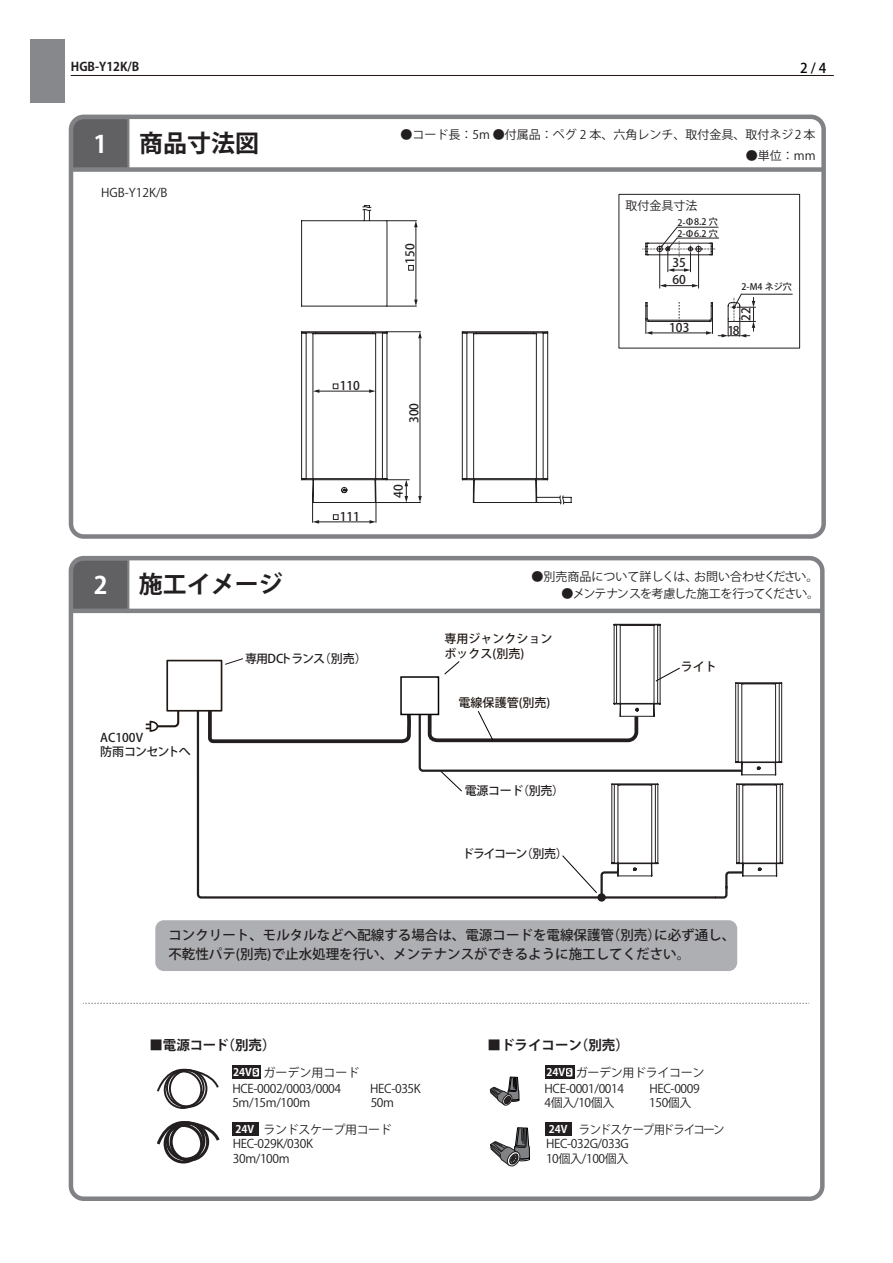
<style>
.page{position:relative;width:893px;height:1263px;background:#fff}
.page>*{position:absolute;margin:0;border:0;box-sizing:border-box;transform-origin:0 0}
.t1{font:700 24px "Koz Go Pro";color:#231f20}
.t2{font:700 24px "Koz Go Pro";color:#fff}
.t3{font:500 13.5px/19.5px "Koz Go Pro";color:#231f20}
.t4{font:700 13.5px "Koz Go Pro";color:#231f20}
.t5{font:500 13.5px "Koz Go Pro";color:#070304}
.t6{font:12px/14.4px "Koz Go Pro";letter-spacing:-.03em;color:#231f20}
.t7{font:12px "Koz Go Pro";color:#231f20}
.t8{font:500 12px/14.2px "Koz Go Pro";letter-spacing:-.015em;color:#231f20}
.t9{font:500 12px/15px "Koz Go Pro";color:#211814}
.t10{font:12px "Koz Go Pro";letter-spacing:-.08em;color:#231f20}
.t11{font:12px "Koz Go Pro";letter-spacing:-.11em;color:#231f20;scale:.95 1}
.t12{font:500 12px "Koz Go Pro";letter-spacing:-.08em;color:#231f20}
.t13{font:500 12px "Koz Go Pro";letter-spacing:-.1em;color:#231f20}
.t14{font:700 12px "Koz Go Pro";color:#231f20}
.t15{font:700 10.5px "Koz Go Pro";color:#fff}
.t16{font:700 10.5px "Koz Go Pro";color:#231f20}
.t17{font:500 9px "Koz Go Pro";color:#231f20}
</style>
<div class="page">
<div style="left:30px;top:39px;width:34px;height:64px;background:#86888b"></div>
<hr style="left:71px;top:75px;width:763px;height:1px;background:#211814">
<div style="left:74px;top:120px;width:56px;height:47px;background:#616164"></div>
<div style="left:69px;top:115px;width:757px;height:424px;border:4px solid #808285;border-radius:13px"></div>
<div style="left:71px;top:167px;width:752px;height:5px;background:#808285"></div>
<div style="left:155px;top:920px;width:582px;height:51px;background:#aeafb3;border-radius:9px"></div>
<svg style="left:74px;top:561px;width:56px;height:48px;background:#646467"></svg>
<div style="left:69px;top:556px;width:756px;height:645px;border:4px solid #808285;border-radius:13px"></div>
<hr style="left:73px;top:609px;width:748px;height:4px;background:#808285">
<svg style="left:146px;top:712px;width:34px;height:20px"></svg>
<div style="left:166px;top:660px;width:56px;height:52px;border:2px solid #211814"></div>
<div style="left:597px;top:893px;width:9px;height:9px;border:2px solid #231f20;border-radius:50%"></div>
<hr style="left:463px;top:478px;width:84px;height:1px;background:#231f20">
<hr style="left:463px;top:479px;width:84px;height:1px;background:#231f20">
<svg style="left:473px;top:480px;width:2px;height:23px"></svg>
<hr style="left:474px;top:502px;width:62px;height:1px;background:#231f20">
<hr style="left:536px;top:334px;width:1px;height:145px;background:#231f20">
<hr style="left:473px;top:334px;width:1px;height:145px;background:#231f20">
<hr style="left:462px;top:333px;width:86px;height:1px;background:#231f20">
<hr style="left:462px;top:331px;width:86px;height:1px;background:#231f20">
<hr style="left:547px;top:333px;width:1px;height:146px;background:#231f20">
<hr style="left:543px;top:333px;width:1px;height:146px;background:#231f20">
<hr style="left:462px;top:333px;width:1px;height:146px;background:#231f20">
<hr style="left:467px;top:333px;width:1px;height:146px;background:#231f20">
<hr style="left:387px;top:221px;width:1px;height:85px;background:#231f20">
<hr style="left:302px;top:306px;width:85px;height:1px;background:#231f20">
<hr style="left:301px;top:221px;width:1px;height:85px;background:#231f20">
<hr style="left:302px;top:220px;width:85px;height:1px;background:#231f20">
<svg style="left:535px;top:478px;width:37px;height:27px"></svg>
<svg style="left:362px;top:205px;width:10px;height:16px"></svg>
<hr style="left:741px;top:294px;width:51px;height:1px;background:#231f20">
<hr style="left:677px;top:227px;width:41px;height:1px;background:#231f20">
<hr style="left:677px;top:238px;width:42px;height:1px;background:#231f20">
<svg style="left:660px;top:284px;width:38px;height:3px"></svg>
<hr style="left:698px;top:254px;width:1px;height:34px;background:#231f20">
<hr style="left:659px;top:254px;width:1px;height:34px;background:#231f20">
<svg style="left:642px;top:227px;width:74px;height:45px"></svg>
<hr style="left:420px;top:337px;width:1px;height:160px;background:#231f20">
<svg style="left:418px;top:496px;width:4px;height:6px"></svg>
<svg style="left:418px;top:332px;width:4px;height:6px"></svg>
<hr style="left:388px;top:331px;width:33px;height:1px;background:#231f20">
<hr style="left:376px;top:502px;width:45px;height:1px;background:#231f20">
<hr style="left:416px;top:226px;width:1px;height:75px;background:#231f20">
<svg style="left:388px;top:220px;width:30px;height:7px"></svg>
<svg style="left:388px;top:300px;width:30px;height:7px"></svg>
<svg style="left:301px;top:331px;width:108px;height:193px"></svg>
<svg style="left:408px;top:265px;width:6px;height:6px"></svg>
<div style="left:618px;top:194px;width:182px;height:154px;border:1px solid #231f20"></div>
<svg style="left:645px;top:294px;width:110px;height:43px"></svg>
<svg style="left:206px;top:624px;width:577px;height:276px"></svg>
<svg style="left:83px;top:1003px;width:726px;height:1px"></svg>
<svg style="left:490px;top:1076px;width:30px;height:30px"></svg>
<svg style="left:490px;top:1127px;width:40px;height:40px"></svg>
<div style="left:232px;top:1065px;width:29px;height:14px;background:#231f20"></div>
<div style="left:232px;top:1122px;width:26px;height:14px;background:#231f20"></div>
<div style="left:545px;top:1065px;width:30px;height:14px;background:#231f20"></div>
<div style="left:545px;top:1122px;width:26px;height:14px;background:#231f20"></div>
<div style="left:166px;top:1069px;width:39px;height:38px;border:2px solid #231f20;border-radius:50%"></div>
<div style="left:164px;top:1070px;width:38px;height:39px;border:2px solid #231f20;border-radius:50%"></div>
<div style="left:169px;top:1069px;width:38px;height:39px;border:2px solid #231f20;border-radius:50%"></div>
<svg style="left:157px;top:1068px;width:62px;height:26px"></svg>
<div style="left:166px;top:1121px;width:39px;height:39px;border:3px solid #231f20;border-radius:50%"></div>
<div style="left:164px;top:1124px;width:39px;height:39px;border:3px solid #231f20;border-radius:50%"></div>
<div style="left:170px;top:1122px;width:39px;height:39px;border:3px solid #231f20;border-radius:50%"></div>
<svg style="left:156px;top:1121px;width:64px;height:27px"></svg>
<div style="left:253px;top:1068px;width:6px;height:8px;background:#fff"></div>
<div style="left:566px;top:1068px;width:6px;height:8px;background:#fff"></div>
<p class="t14" style="left:71px;top:59px;width:70px">HGB-Y12K/B</p>
<h1 class="t2" style="left:94px;top:128px;width:15px">1</h1>
<h1 class="t1" style="left:139px;top:127px;width:121px">商品寸法図</h1>
<p class="t6" style="left:101px;top:186px;width:68px">HGB-Y12K/B</p>
<h1 class="t2" style="left:94px;top:570px;width:15px">2</h1>
<h1 class="t1" style="left:139px;top:569px;width:145px">施工イメージ</h1>
<p class="t8" style="left:340px;top:379px;width:22px">110</p>
<p class="t8" style="left:340px;top:510px;width:22px">111</p>
<p class="t8" style="left:100px;top:731px;width:92px">AC100V<br>防雨コンセントへ</p>
<p class="t12" style="left:245px;top:651px;width:123px">専用DCトランス（別売）</p>
<p class="t5" style="left:800px;top:59px;width:28px">2 / 4</p>
<p class="t7" style="left:400px;top:127px;width:417px">●コード長：5m ●付属品：ペグ 2 本、六角レンチ、取付金具、取付ネジ2 本</p>
<p class="t8" style="left:404px;top:264px;width:22px;rotate:-90deg">150</p>
<p class="t8" style="left:408px;top:423px;width:22px;rotate:-90deg">300</p>
<p class="t8" style="left:392px;top:498px;width:15px;rotate:-90deg">40</p>
<p class="t6" style="left:746px;top:149px;width:71px">●単位：mm</p>
<p class="t6" style="left:625px;top:199px;width:73px">取付金具寸法</p>
<p class="t17" style="left:677px;top:216px;width:42px">2-Φ8.2 穴</p>
<p class="t17" style="left:677px;top:227px;width:42px">2-Φ6.2 穴</p>
<p class="t8" style="left:672px;top:255px;width:15px;line-height:16.8px">35<br>60</p>
<p class="t8" style="left:669px;top:321px;width:22px">103</p>
<p class="t17" style="left:741px;top:281px;width:52px">2-M4 ネジ穴</p>
<p class="t8" style="left:740px;top:321px;width:15px;rotate:-90deg">22</p>
<p class="t8" style="left:728px;top:324px;width:13px">18</p>
<p class="t7" style="left:532px;top:569px;width:289px">●別売商品について詳しくは、お問い合わせください。</p>
<p class="t10" style="left:562px;top:586px;width:259px">●メンテナンスを考慮した施工を行ってください。</p>
<p class="t9" style="left:445px;top:632px;width:109px">専用ジャンクションボックス(別売)</p>
<p class="t9" style="left:459px;top:695px;width:93px">電線保護管(別売)</p>
<p class="t9" style="left:681px;top:660px;width:37px">ライト</p>
<p class="t8" style="left:465px;top:784px;width:101px">電源コード（別売）</p>
<p class="t13" style="left:462px;top:846px;width:107px">ドライコーン（別売）</p>
<p class="t3" style="left:168px;top:926px;width:568px">コンクリート、モルタルなどへ配線する場合は、電源コードを電線保護管（別売）に必ず通し、不乾性パテ(別売)で止水処理を行い、メンテナンスができるように施工してください。</p>
<p class="t4" style="left:149px;top:1036px;width:128px">■電源コード（別売）</p>
<p class="t4" style="left:488px;top:1036px;width:143px">■ドライコーン（別売）</p>
<p class="t6" style="left:232px;top:1081px;width:110px">HCE-0002/0003/0004</p>
<p class="t6" style="left:370px;top:1081px;width:52px">HEC-035K</p>
<p class="t6" style="left:232px;top:1096px;width:79px">5m/15m/100m</p>
<p class="t6" style="left:342px;top:1096px;width:53px">　 　50m</p>
<p class="t7" style="left:263px;top:1064px;width:97px">ガーデン用コード</p>
<p class="t6" style="left:576px;top:1065px;width:130px">ガーデン用ドライコーン</p>
<p class="t15" style="left:233px;top:1066px;width:20px">24V</p>
<p class="t15" style="left:547px;top:1066px;width:20px">24V</p>
<p class="t16" style="left:253px;top:1064px;width:6px">s</p>
<p class="t16" style="left:567px;top:1064px;width:6px">s</p>
<p class="t6" style="left:545px;top:1081px;width:157px">HCE-0001/0014　 　HEC-0009<br>4個入/10個入　　　150個入</p>
<p class="t6" style="left:546px;top:1137px;width:84px">HEC-032G/033G<br>10個入/100個入</p>
<p class="t6" style="left:263px;top:1122px;width:130px">ランドスケープ用コード</p>
<p class="t11" style="left:579px;top:1121px;width:155px">ランドスケープ用ドライコーン</p>
<p class="t15" style="left:236px;top:1122px;width:20px">24V</p>
<p class="t15" style="left:549px;top:1122px;width:20px">24V</p>
<p class="t6" style="left:233px;top:1137px;width:82px">HEC-029K/030K<br>30m/100m</p>
</div>
